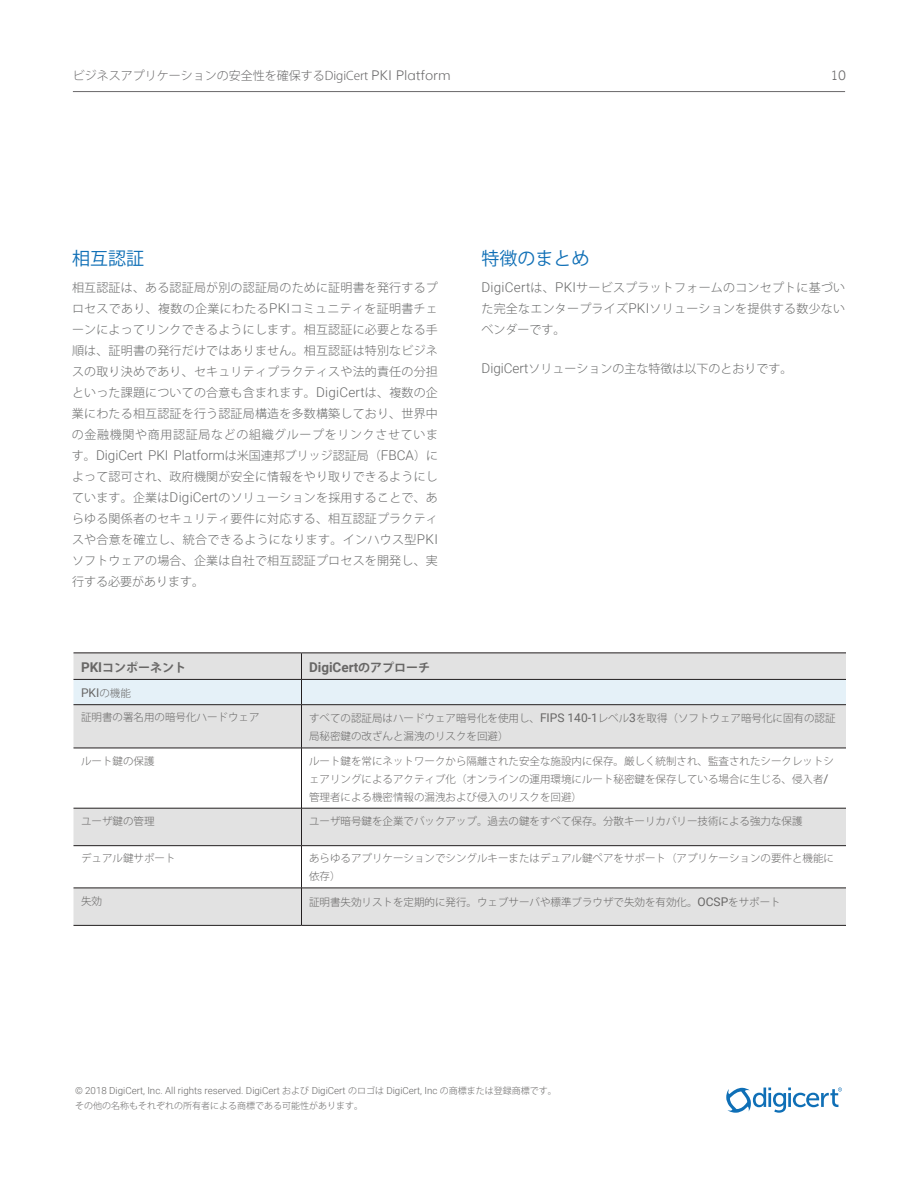
<style>
.page{position:relative;width:918px;height:1188px;background:#fff}
.page>*{position:absolute;margin:0;border:0;box-sizing:border-box;transform-origin:0 0}
.t1{font:18px "Koz Go Pro";color:#0f6fb6}
.t2{font:300 13.5px "Roboto";color:#676868}
.t3{font:700 13.5px "Roboto";color:#686766}
.t4{font:300 13.35px "Muli";color:#686768}
.t5{font:300 12px/21px "Koz Go Pro";letter-spacing:.015em;color:#676868;text-align:justify}
.t6{font:300 12px "Koz Go Pro";color:#686768}
.t7{font:700 12px "Koz Go Pro";color:#686766}
.t8{font:12px "Roboto";color:#686766}
.t9{font:300 10.5px/18px "Koz Go Pro";color:#686766}
.t10{font:300 9.75px "Roboto";color:#686766}
.t11{font:300 9px "Koz Go Pro";color:#686766}
.s1{font-family:"Muli";font-size:13.35px}
.s2{font-family:"Roboto";font-size:13.5px}
.s3{font-family:"Koz Go Pro";font-size:12px}
.s4{font-family:"Koz Go Pro";font-weight:300;font-size:10.5px}
.s5{font-family:"Roboto";font-weight:400;font-size:12px}
.s6{font-family:"Koz Go Pro";font-size:9px}
</style>
<div class="page">
<hr style="left:73px;top:91px;width:772px;height:1px;background:#696769">
<svg style="left:726px;top:1087px;width:116px;height:26px"></svg>
<svg style="left:74px;top:807px;width:772px;height:81px"></svg>
<div style="left:74px;top:809px;width:772px;height:36px;background:#e2e2e2"></div>
<div style="left:74px;top:889px;width:772px;height:36px;background:#e2e2e2"></div>
<svg style="left:74px;top:653px;width:772px;height:95px;background:#e0e3e5"></svg>
<hr style="left:301px;top:705px;width:1px;height:43px;background:#231f20">
<hr style="left:74px;top:748px;width:228px;height:1px;background:#231f20">
<hr style="left:302px;top:748px;width:544px;height:1px;background:#231f20">
<hr style="left:301px;top:748px;width:1px;height:60px;background:#231f20">
<hr style="left:74px;top:808px;width:228px;height:1px;background:#231f20">
<hr style="left:302px;top:808px;width:544px;height:1px;background:#231f20">
<hr style="left:301px;top:808px;width:1px;height:37px;background:#231f20">
<hr style="left:74px;top:845px;width:228px;height:1px;background:#231f20">
<hr style="left:302px;top:845px;width:544px;height:1px;background:#231f20">
<hr style="left:301px;top:846px;width:1px;height:42px;background:#231f20">
<hr style="left:301px;top:888px;width:1px;height:37px;background:#231f20">
<hr style="left:74px;top:704px;width:228px;height:1px;background:#231f20">
<hr style="left:302px;top:704px;width:544px;height:1px;background:#231f20">
<hr style="left:74px;top:888px;width:228px;height:1px;background:#231f20">
<hr style="left:302px;top:888px;width:544px;height:1px;background:#231f20">
<hr style="left:74px;top:925px;width:228px;height:1px;background:#231f20">
<hr style="left:302px;top:925px;width:544px;height:1px;background:#231f20">
<hr style="left:74px;top:679px;width:228px;height:1px;background:#231f20">
<hr style="left:302px;top:679px;width:544px;height:1px;background:#231f20">
<hr style="left:74px;top:652px;width:228px;height:1px;background:#231f20">
<hr style="left:302px;top:652px;width:544px;height:1px;background:#231f20">
<p class="t6" style="left:73px;top:68px;width:379px">ビジネスアプリケーションの安全性を確保するDigiCert <span class="s1">PKI Platform</span></p>
<p class="t4" style="left:830px;top:68px;width:17px">10</p>
<h1 class="t1" style="left:72px;top:247px;width:73px">相互認証</h1>
<p class="t5" style="left:72px;top:277px;width:368px">相互認証は、ある認証局が別の認証局のために証明書を発行するプロセスであり、複数の企業にわたる<span class="s2">PKI</span>コミュニティを証明書チェーンによってリンクできるようにします。相互認証に必要となる手順は、証明書の発行だけではありません。相互認証は特別なビジネスの取り決めであり、セキュリティプラクティスや法的責任の分担といった課題についての合意も含まれます。<span class="s2">DigiCert</span>は、複数の企業にわたる相互認証を行う認証局構造を多数構築しており、世界中の金融機関や商用認証局などの組織グループをリンクさせていま</p>
<p class="t2" style="left:72px;top:446px;width:368px"><span class="s3">す。</span>DigiCert PKI Platform<span class="s3">は米国連邦ブリッジ認証局（</span>FBCA<span class="s3">）に</span></p>
<p class="t5" style="left:72px;top:466px;width:368px">よって認可され、政府機関が安全に情報をやり取りできるようにしています。企業は<span class="s2">DigiCert</span>のソリューションを採用することで、あらゆる関係者のセキュリティ要件に対応する、相互認証プラクティスや合意を確立し、統合できるようになります。インハウス型<span class="s2">PKI</span>ソフトウェアの場合、企業は自社で相互認証プロセスを開発し、実行する必要があります。</p>
<h1 class="t1" style="left:482px;top:247px;width:109px">特徴のまとめ</h1>
<p class="t5" style="left:482px;top:277px;width:365px"><span class="s2">DigiCert</span>は、<span class="s2">PKI</span>サービスプラットフォームのコンセプトに基づいた完全なエンタープライズ<span class="s2">PKI</span>ソリューションを提供する数少ないベンダーです。</p>
<p class="t5" style="left:482px;top:358px;width:312px"><span class="s2">DigiCert</span>ソリューションの主な特徴は以下のとおりです。</p>
<p class="t7" style="left:81px;top:660px;width:107px"><span class="s2">PKI</span>コンポーネント</p>
<p class="t3" style="left:309px;top:658px;width:123px">DigiCert<span class="s3">のアプローチ</span></p>
<p class="t8" style="left:81px;top:685px;width:51px">PKI<span class="s4">の機能</span></p>
<p class="t9" style="left:81px;top:709px;width:180px">証明書の署名用の暗号化ハードウェア</p>
<p class="t9" style="left:309px;top:710px;width:528px">すべての認証局はハードウェア暗号化を使用し、<span class="s5">FIPS 140-1</span>レベル<span class="s5">3</span>を取得（ソフトウェア暗号化に固有の認証局秘密鍵の改ざんと漏洩のリスクを回避）</p>
<p class="t9" style="left:81px;top:752px;width:75px">ルート鍵の保護</p>
<p class="t9" style="left:309px;top:752px;width:527px">ルート鍵を常にネットワークから隔離された安全な施設内に保存。厳しく統制され、監査されたシークレットシェアリングによるアクティブ化（オンラインの運用環境にルート秘密鍵を保存している場合に生じる、侵入者<span class="s5">/</span>管理者による機密情報の漏洩および侵入のリスクを回避）</p>
<p class="t9" style="left:81px;top:812px;width:75px">ユーザ鍵の管理</p>
<p class="t9" style="left:309px;top:812px;width:495px">ユーザ暗号鍵を企業でバックアップ。過去の鍵をすべて保存。分散キーリカバリー技術による強力な保護</p>
<p class="t9" style="left:81px;top:850px;width:96px">デュアル鍵サポート</p>
<p class="t9" style="left:309px;top:850px;width:526px">あらゆるアプリケーションでシングルキーまたはデュアル鍵ペアをサポート（アプリケーションの要件と機能に依存）</p>
<p class="t9" style="left:81px;top:892px;width:22px">失効</p>
<p class="t9" style="left:309px;top:893px;width:473px">証明書失効リストを定期的に発行。ウェブサーバや標準ブラウザで失効を有効化。<span class="s5">OCSP</span>をサポート</p>
<p class="t10" style="left:75px;top:1084px;width:483px">© 2018 DigiCert, Inc. All rights reserved. DigiCert <span class="s6">および</span> DigiCert <span class="s6">のロゴは</span> DigiCert, Inc <span class="s6">の商標または登録商標です。</span></p>
<p class="t11" style="left:75px;top:1100px;width:289px">その他の名称もそれぞれの所有者による商標である可能性があります。</p>
</div>
